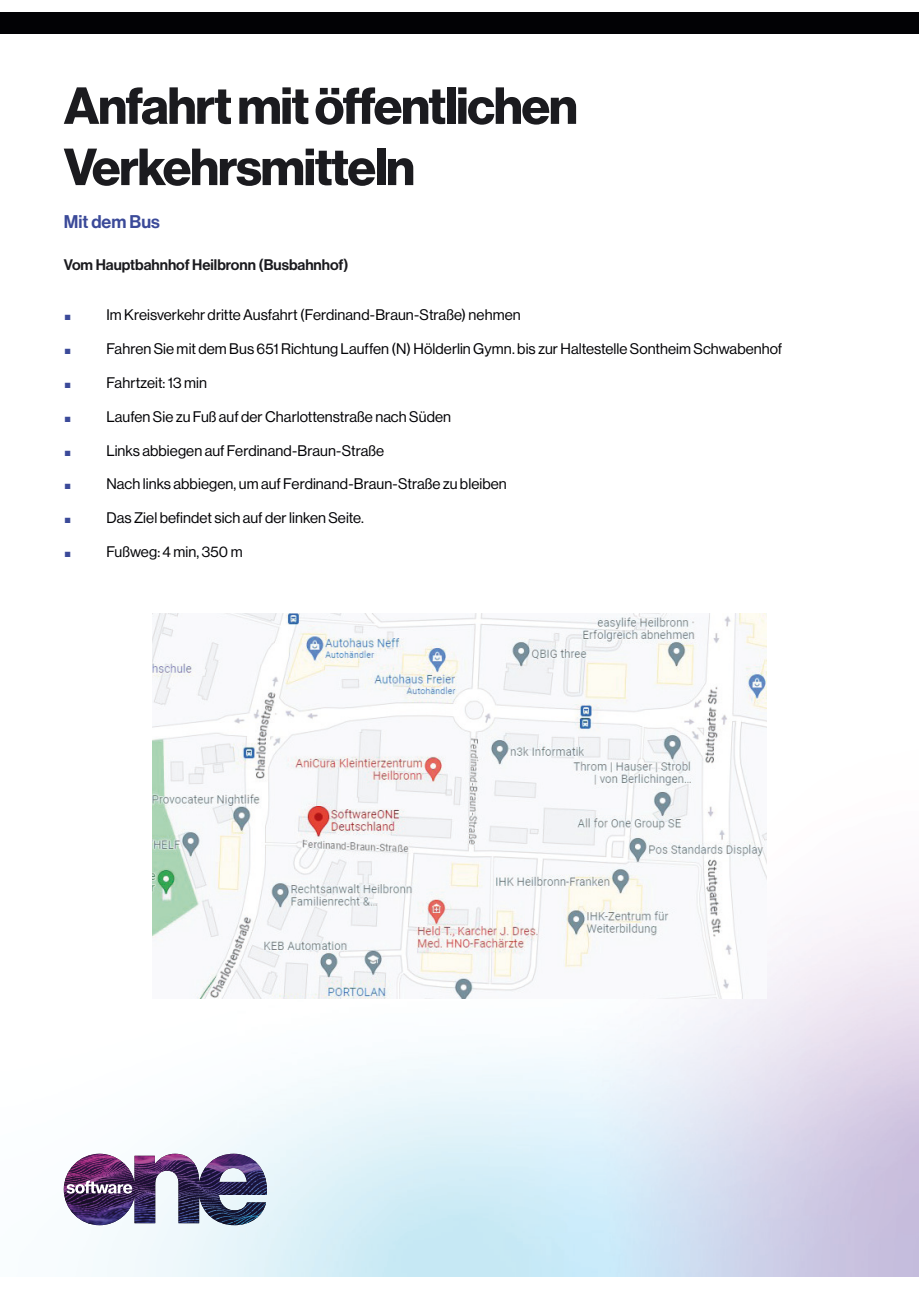
<style>
.page{position:relative;width:919px;height:1289px;background:#fff}
.page>*{position:absolute;margin:0;border:0;box-sizing:border-box;transform-origin:0 0}
.t1{font:700 51px "Haas Grot Disp 75";letter-spacing:-.025em;color:#1b1b1f}
.t2{font:500 36px "Haas Grot Disp 65";color:#3b4a99}
.Headline_-_Red__28_36{font:500 18px "Haas Grot Disp 65";color:#3b4a99}
.t3{font:15px "Haas Grot Disp 55 Roman";letter-spacing:.005em;color:#020205}
.Body_Text{font:500 15px "Haas Grot Disp 65";color:#1b1b1f}
</style>
<div class="page">
<div style="left:0;top:13px;width:918px;height:21px;background:#020205"></div>
<img style="left:64px;top:1153px;width:203px;height:72px">
<img style="left:152px;top:613px;width:614px;height:385px">
<p class="t1" style="left:64px;top:76px;width:515px">Anfahrt mit öffentlichen</p>
<p class="t1" style="left:64px;top:137px;width:353px">Verkehrsmitteln</p>
<p class="Headline_-_Red__28_36" style="left:64px;top:211px;width:98px">Mit dem Bus</p>
<p class="Body_Text" style="left:64px;top:256px;width:286px">Vom Hauptbahnhof Heilbronn (Busbahnhof)</p>
<p class="t2" style="left:64px;top:287px;width:9px">.</p>
<p class="t3" style="left:106px;top:307px;width:416px">Im Kreisverkehr dritte Ausfahrt (Ferdinand-Braun-Straße) nehmen</p>
<p class="t2" style="left:64px;top:321px;width:9px">.</p>
<p class="t3" style="left:106px;top:340px;width:677px">Fahren Sie mit dem Bus 651 Richtung Lauffen (N) Hölderlin Gymn. bis zur Haltestelle Sontheim Schwabenhof</p>
<p class="t2" style="left:64px;top:354px;width:9px">.</p>
<p class="t3" style="left:106px;top:374px;width:102px">Fahrtzeit: 13 min</p>
<p class="t2" style="left:64px;top:388px;width:9px">.</p>
<p class="t3" style="left:106px;top:408px;width:346px">Laufen Sie zu Fuß auf der Charlottenstraße nach Süden</p>
<p class="t2" style="left:64px;top:422px;width:9px">.</p>
<p class="t3" style="left:106px;top:442px;width:279px">Links abbiegen auf Ferdinand-Braun-Straße</p>
<p class="t2" style="left:64px;top:456px;width:9px">.</p>
<p class="t3" style="left:106px;top:475px;width:402px">Nach links abbiegen, um auf Ferdinand-Braun-Straße zu bleiben</p>
<p class="t2" style="left:64px;top:489px;width:9px">.</p>
<p class="t3" style="left:106px;top:509px;width:259px">Das Ziel befindet sich auf der linken Seite.</p>
<p class="t2" style="left:64px;top:523px;width:9px">.</p>
<p class="t3" style="left:106px;top:543px;width:138px">Fußweg: 4 min, 350 m</p>
</div>
